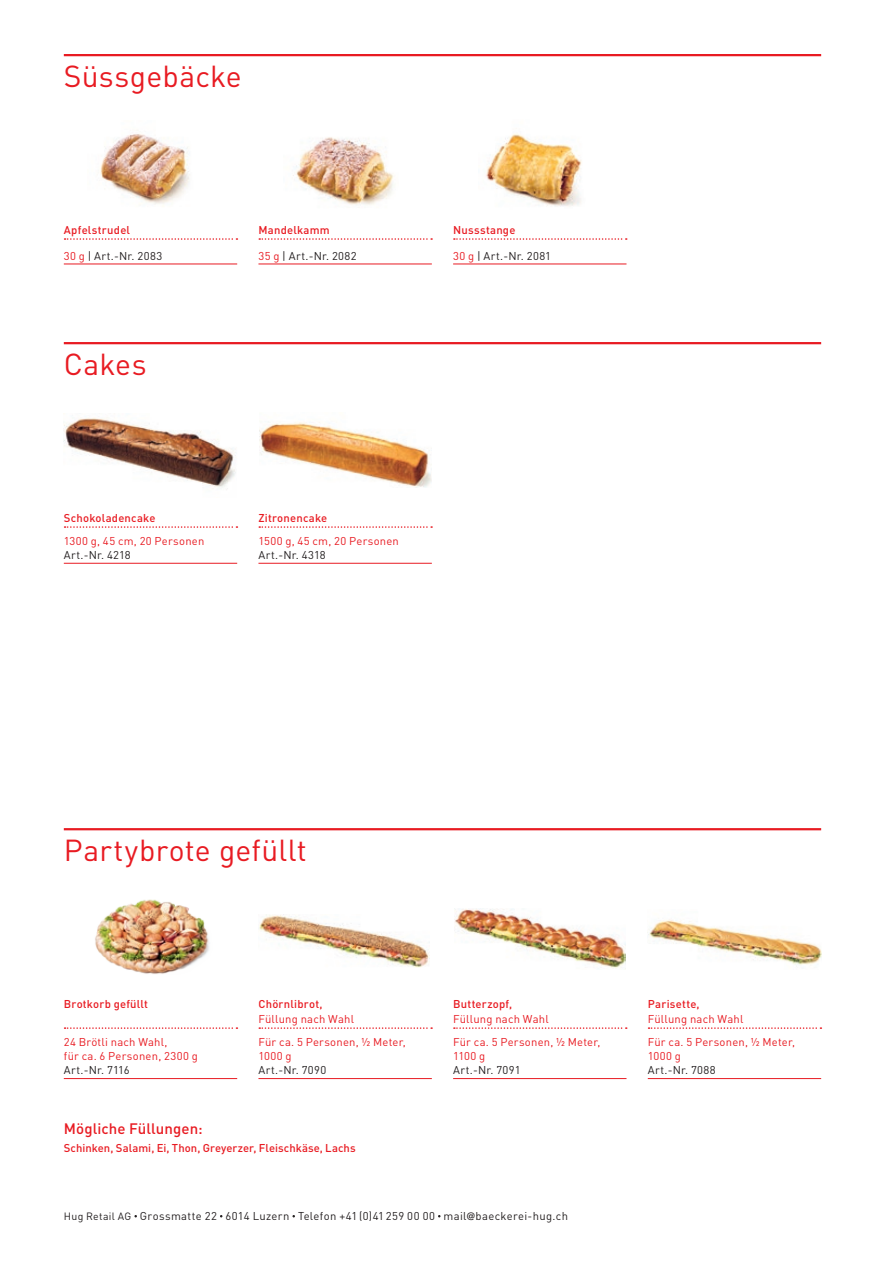
<style>
.page{position:relative;width:885px;height:1263px;background:#fff}
.page>*{position:absolute;margin:0;border:0;box-sizing:border-box;transform-origin:0 0}
.t1{font:30px "DINOT";letter-spacing:.01em;color:#e81b22}
.t2{font:500 15px "DINOT";letter-spacing:.005em;color:#e81b22}
.t3{font:11.25px/22.5px "DINOT";letter-spacing:.02em;color:#e81b22}
.t4{font:11.25px "DINOT";letter-spacing:.03em;color:#231f20}
.t5{font:500 11.25px "DINOT";letter-spacing:.02em;color:#e81b22}
.t6{font:11.25px "DINOT";letter-spacing:.01em;color:#231f20}
.s1{color:#e81b22}
.s2{font-size:10.5px}
.s3{font-family:"Corporate S";font-weight:600}
</style>
<div class="page">
<hr style="left:64px;top:54px;width:757px;height:2px;background:#e81b22">
<img style="left:100px;top:134px;width:90px;height:70px">
<svg style="left:65px;top:238px;width:172px;height:2px"></svg>
<hr style="left:64px;top:264px;width:173px;height:1px;background:#e81b22">
<img style="left:293px;top:137px;width:101px;height:68px">
<svg style="left:259px;top:238px;width:173px;height:2px"></svg>
<hr style="left:258px;top:264px;width:174px;height:1px;background:#e81b22">
<img style="left:486px;top:133px;width:96px;height:74px">
<svg style="left:454px;top:238px;width:172px;height:2px"></svg>
<hr style="left:453px;top:264px;width:173px;height:1px;background:#e81b22">
<hr style="left:64px;top:342px;width:757px;height:2px;background:#e81b22">
<img style="left:64px;top:417px;width:172px;height:72px">
<svg style="left:65px;top:526px;width:172px;height:2px"></svg>
<hr style="left:64px;top:563px;width:173px;height:1px;background:#e81b22">
<img style="left:260px;top:422px;width:172px;height:65px">
<svg style="left:259px;top:526px;width:173px;height:2px"></svg>
<hr style="left:258px;top:563px;width:174px;height:1px;background:#e81b22">
<hr style="left:64px;top:828px;width:757px;height:2px;background:#e81b22">
<img style="left:95px;top:899px;width:115px;height:75px">
<svg style="left:65px;top:1027px;width:172px;height:2px"></svg>
<hr style="left:64px;top:1078px;width:173px;height:1px;background:#e81b22">
<img style="left:647px;top:919px;width:174px;height:46px">
<svg style="left:648px;top:1027px;width:173px;height:2px"></svg>
<hr style="left:647px;top:1078px;width:174px;height:1px;background:#e81b22">
<img style="left:454px;top:909px;width:171px;height:59px">
<svg style="left:454px;top:1027px;width:172px;height:2px"></svg>
<hr style="left:453px;top:1078px;width:173px;height:1px;background:#e81b22">
<img style="left:259px;top:914px;width:170px;height:53px">
<svg style="left:259px;top:1027px;width:173px;height:2px"></svg>
<hr style="left:258px;top:1078px;width:174px;height:1px;background:#e81b22">
<h1 class="t1" style="left:64px;top:55px;width:179px">Süssgebäcke</h1>
<p class="t5" style="left:64px;top:222px;width:68px">Apfelstrudel</p>
<p class="t4" style="left:64px;top:248px;width:100px"><span class="s1">30 g</span> | Art.-Nr. 2083</p>
<h1 class="t1" style="left:64px;top:343px;width:84px">Cakes</h1>
<p class="t5" style="left:258px;top:222px;width:73px">Mandelkamm</p>
<p class="t4" style="left:258px;top:248px;width:100px"><span class="s1">35 g</span> | Art.-Nr. 2082</p>
<p class="t5" style="left:453px;top:222px;width:64px">Nussstange</p>
<p class="t4" style="left:453px;top:248px;width:99px"><span class="s1">30 g</span> | Art.-Nr. 2081</p>
<p class="t5" style="left:64px;top:510px;width:93px">Schokoladencake</p>
<p class="t3" style="left:64px;top:529px;width:142px">1300 g, 45 cm, 20 Personen</p>
<p class="t4" style="left:64px;top:547px;width:68px">Art.-Nr. 4218</p>
<p class="t5" style="left:258px;top:510px;width:70px">Zitronencake</p>
<p class="t3" style="left:258px;top:529px;width:142px">1500 g, 45 cm, 20 Personen</p>
<p class="t4" style="left:258px;top:547px;width:69px">Art.-Nr. 4318</p>
<h1 class="t1" style="left:64px;top:829px;width:244px">Partybrote gefüllt</h1>
<p class="t5" style="left:64px;top:996px;width:86px">Brotkorb gefüllt</p>
<p class="t3" style="left:64px;top:1034px;width:135px;line-height:14.2px">24 Brötli nach Wahl,<br>für ca. 6 Personen, 2300 g</p>
<p class="t6" style="left:64px;top:1062px;width:67px">Art.-Nr. 7116</p>
<p class="t5" style="left:258px;top:996px;width:66px">Chörnlibrot,</p>
<p class="t3" style="left:258px;top:1007px;width:149px">Füllung nach Wahl<br>Für ca. 5 Personen, 1/2 Meter,</p>
<p class="t3" style="left:258px;top:1044px;width:35px">1000 g</p>
<p class="t4" style="left:258px;top:1062px;width:69px">Art.-Nr. 7090</p>
<h2 class="t2" style="left:64px;top:1118px;width:140px">Mögliche Füllungen:</h2>
<p class="t5" style="left:64px;top:1140px;width:293px">Schinken, Salami, Ei, Thon, Greyerzer, Fleischkäse, Lachs</p>
<p class="t5" style="left:453px;top:996px;width:61px">Butterzopf,</p>
<p class="t3" style="left:453px;top:1007px;width:149px">Füllung nach Wahl<br>Für ca. 5 Personen, 1/2 Meter,</p>
<p class="t3" style="left:453px;top:1044px;width:34px">1100 g</p>
<p class="t4" style="left:453px;top:1062px;width:69px">Art.-Nr. 7091</p>
<p class="t4" style="left:64px;top:1209px;width:505px"><span class="s2">Hug Retail AG</span> Grossmatte 22 6014 Luzern Telefon +41 (0)41 259 00 00 mail<span class="s3">@</span>baeckerei-hug.ch</p>
<p class="t5" style="left:647px;top:996px;width:53px">Parisette,</p>
<p class="t3" style="left:647px;top:1007px;width:149px">Füllung nach Wahl<br>Für ca. 5 Personen, 1/2 Meter,</p>
<p class="t3" style="left:647px;top:1044px;width:35px">1000 g</p>
<p class="t4" style="left:647px;top:1062px;width:70px">Art.-Nr. 7088</p>
</div>
